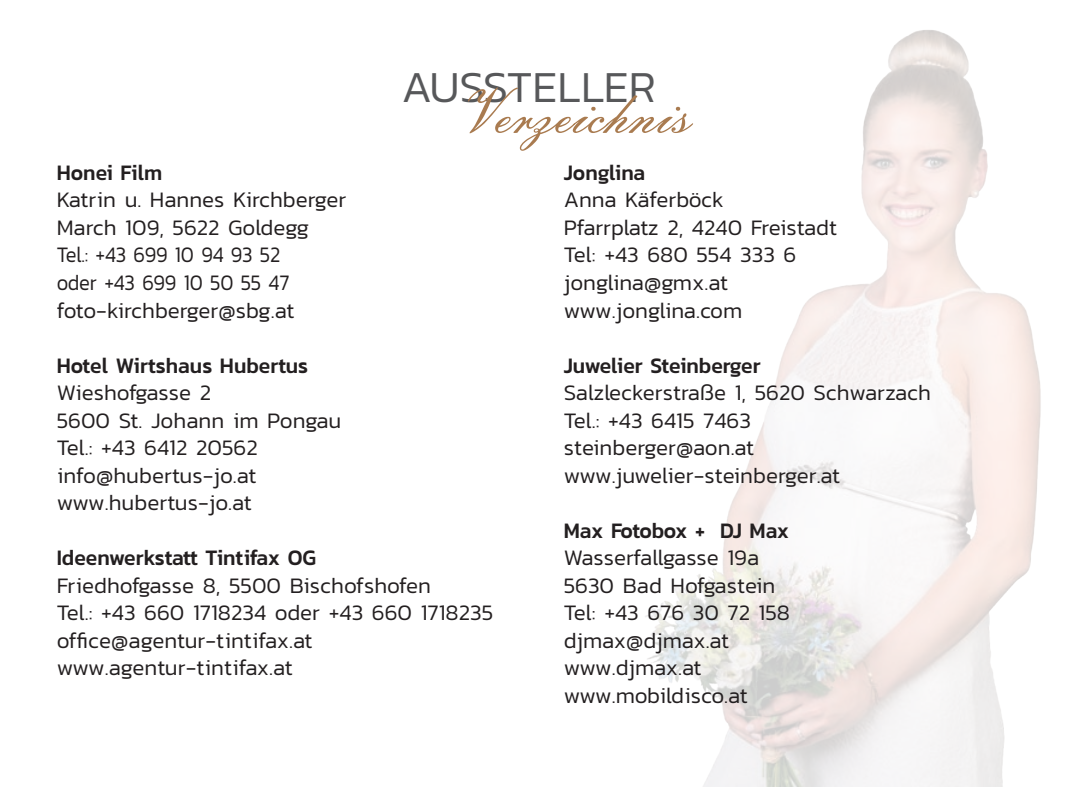
<style>
.page{position:relative;width:1092px;height:787px;background:#fff}
.page>*{position:absolute;margin:0;border:0;box-sizing:border-box;transform-origin:0 0}
.t1{font:62px "Embassy BT";color:#a97b50}
.t2{font:300 45px "Kanit";color:#57585a}
.t3{font:300 22.5px/27.5px "Kanit";color:#231f20}
.t4{font:500 22.5px "Kanit";color:#231f20;scale:.94 1}
.t5{font:500 22.5px "Kanit";letter-spacing:-.025em;color:#231f20;scale:.94 1}
</style>
<div class="page">
<img style="left:645px;top:30px;width:396px;height:757px">
<h2 class="t2" style="left:401px;top:55px;width:256px">AUSSTELLER</h2>
<h1 class="t1" style="left:459px;top:73px;width:232px">Verzeichnis</h1>
<p class="t4" style="left:57px;top:155px;width:114px">Honei Film</p>
<p class="t3" style="left:57px;top:186px;width:291px">Katrin u. Hannes Kirchberger<br>March 109, 5622 Goldegg<br>Tel.: +43 699 10 94 93 52<br>oder +43 699 10 50 55 47 foto-kirchberger@sbg.at</p>
<p class="t4" style="left:57px;top:348px;width:269px">Hotel Wirtshaus Hubertus</p>
<p class="t3" style="left:57px;top:378px;width:286px">Wieshofgasse 2<br>5600 St. Johann im Pongau<br>Tel.: +43 6412 20562 info@hubertus-jo.at www.hubertus-jo.at</p>
<p class="t4" style="left:57px;top:540px;width:277px">Ideenwerkstatt Tintifax OG</p>
<p class="t3" style="left:57px;top:571px;width:438px">Friedhofgasse 8, 5500 Bischofshofen<br>Tel.: +43 660 1718234 oder +43 660 1718235 office@agentur-tintifax.at www.agentur-tintifax.at</p>
<p class="t4" style="left:563px;top:155px;width:88px">Jonglina</p>
<p class="t3" style="left:563px;top:186px;width:275px">Anna Käferböck<br>Pfarrplatz 2, 4240 Freistadt<br>Tel: +43 680 554 333 6 jonglina@gmx.at www.jonglina.com</p>
<p class="t4" style="left:563px;top:348px;width:211px">Juwelier Steinberger</p>
<p class="t3" style="left:563px;top:378px;width:368px">Salzleckerstraße 1, 5620 Schwarzach<br>Tel.: +43 6415 7463 steinberger@aon.at www.juwelier-steinberger.at</p>
<p class="t5" style="left:563px;top:513px;width:241px">Max Fotobox + DJ Max</p>
<p class="t3" style="left:563px;top:543px;width:228px">Wasserfallgasse 19a<br>5630 Bad Hofgastein<br>Tel: +43 676 30 72 158 djmax@djmax.at www.djmax.at www.mobildisco.at</p>
</div>
